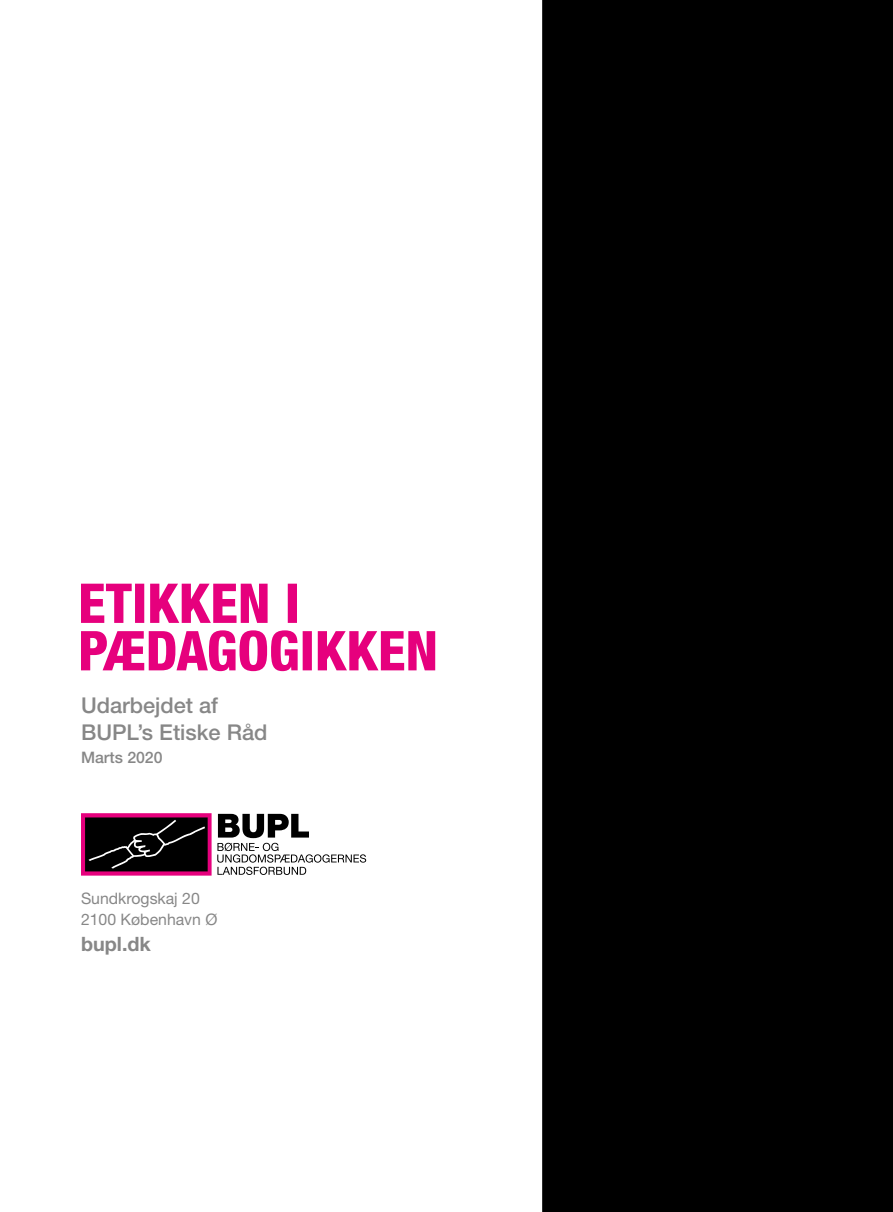
<style>
.page{position:relative;width:893px;height:1212px;background:#fff}
.page>*{position:absolute;margin:0;border:0;box-sizing:border-box;transform-origin:0 0}
.t1{font:500 21.82px/27px "Helvetica Neue";color:#878787}
.t2{font:700 19.8px "Helvetica Neue";color:#878787}
.t3{font:15.75px/20.9px "Helvetica Neue";color:#878787}
.t4{font:500 15.75px "Helvetica Neue";color:#878787}
</style>
<div class="page">
<svg style="left:81px;top:813px;width:285px;height:62px"></svg>
<svg style="left:81px;top:630px;width:354px;height:41px"></svg>
<svg style="left:81px;top:584px;width:216px;height:39px"></svg>
<div style="left:542px;top:0;width:351px;height:1212px;background:#000"></div>
<h1 class="t1" style="left:81px;top:691px;width:188px">Udarbejdet af<br>BUPL’s Etiske Råd</h1>
<p class="t4" style="left:81px;top:748px;width:83px">Marts 2020</p>
<p class="t3" style="left:81px;top:887px;width:138px">Sundkrogskaj 20<br>2100 København Ø</p>
<p class="t2" style="left:81px;top:932px;width:72px">bupl.dk</p>
</div>
